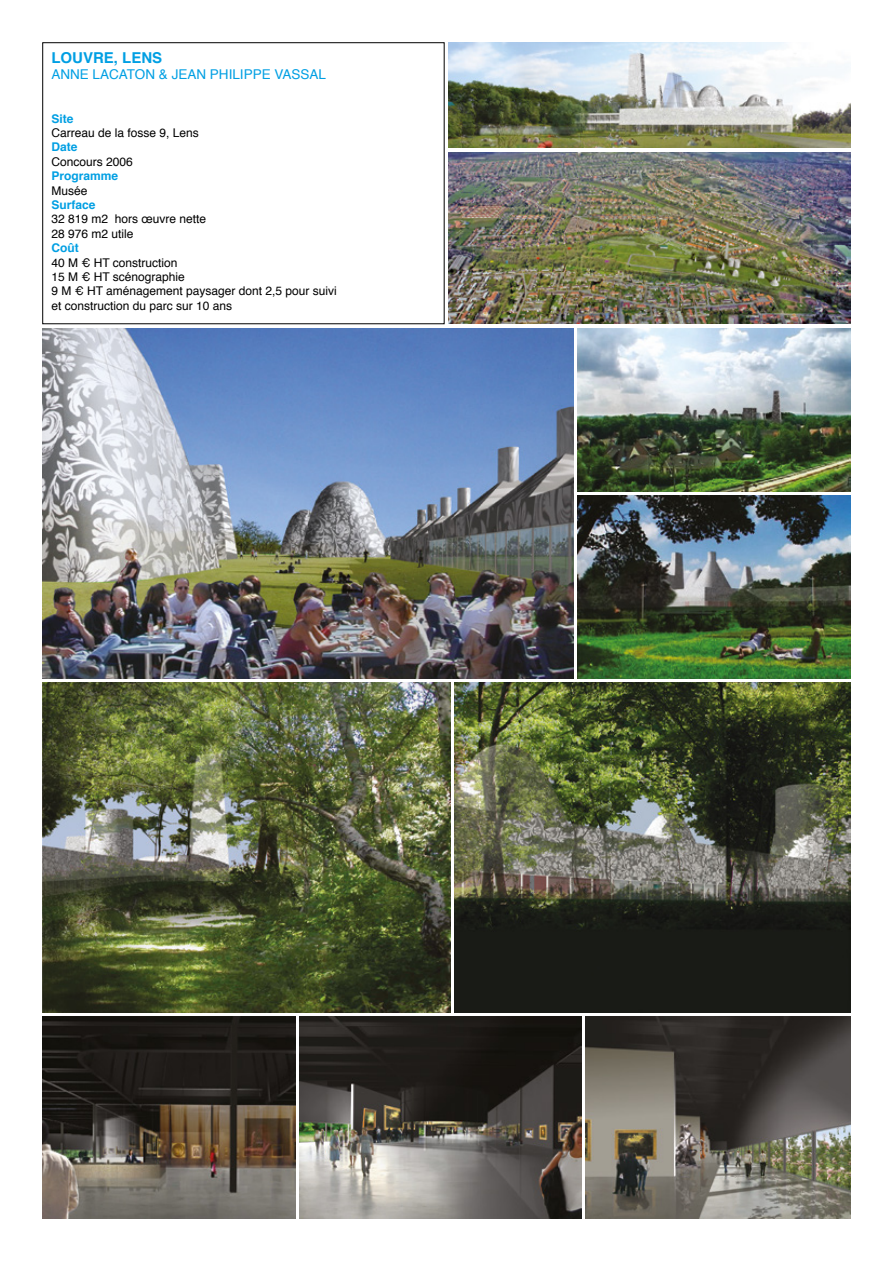
<style>
.page{position:relative;width:893px;height:1263px;background:#fff}
.page>*{position:absolute;margin:0;border:0;box-sizing:border-box;transform-origin:0 0}
.t1{font:700 15px "Helvetica";color:#009fe3}
.t2{font:13.5px "Helvetica";color:#009fe3}
.t3{font:12px/14.4px "Helvetica";color:#000}
.t4{font:700 12px "Helvetica";color:#009fe3}
</style>
<div class="page">
<img style="left:449px;top:152px;width:401px;height:172px">
<img style="left:449px;top:43px;width:401px;height:105px">
<img style="left:578px;top:495px;width:272px;height:183px">
<img style="left:578px;top:328px;width:272px;height:163px">
<img style="left:43px;top:328px;width:530px;height:350px">
<img style="left:43px;top:682px;width:407px;height:330px">
<img style="left:454px;top:682px;width:396px;height:330px">
<img style="left:585px;top:1017px;width:265px;height:202px">
<img style="left:300px;top:1017px;width:281px;height:202px">
<img style="left:43px;top:1017px;width:253px;height:202px">
<p class="t1" style="left:51px;top:46px;width:112px">LOUVRE, LENS</p>
<p class="t2" style="left:51px;top:64px;width:276px">ANNE LACATON &amp; JEAN PHILIPPE VASSAL</p>
<p class="t4" style="left:51px;top:109px;width:24px">Site</p>
<p class="t3" style="left:51px;top:126px;width:149px">Carreau de la fosse 9, Lens</p>
<p class="t4" style="left:51px;top:137px;width:28px">Date</p>
<p class="t3" style="left:51px;top:155px;width:83px">Concours 2006</p>
<p class="t4" style="left:51px;top:166px;width:68px">Programme</p>
<p class="t3" style="left:51px;top:183px;width:38px">Musée</p>
<p class="t4" style="left:51px;top:195px;width:46px">Surface</p>
<p class="t3" style="left:51px;top:212px;width:156px">32 819 m2 hors œuvre nette<br>28 976 m2 utile</p>
<p class="t4" style="left:51px;top:238px;width:29px">Coût</p>
<p class="t3" style="left:51px;top:255px;width:287px">40 M € HT construction<br>15 M € HT scénographie<br>9 M € HT aménagement paysager dont 2,5 pour suivi et construction du parc sur 10 ans</p>
</div>
